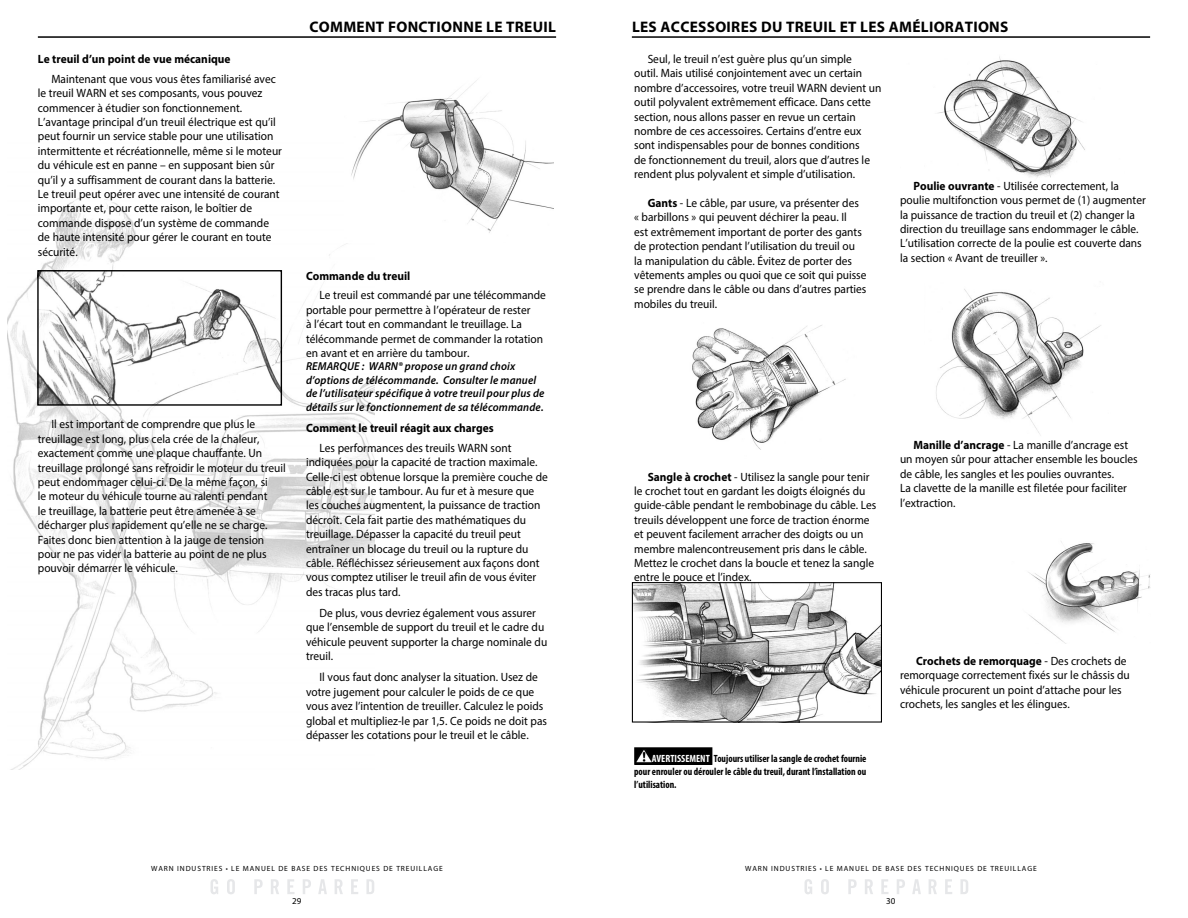
<style>
.page{position:relative;width:1188px;height:918px;background:#fff}
.page>*{position:absolute;margin:0;border:0;box-sizing:border-box;transform-origin:0 0}
.t1{font:700 15.3px "Myriad Pro";letter-spacing:.02em;color:#000}
.t2{font:12px/14.4px "Myriad Pro";color:#000;scale:.95 1}
.t3{font:700 12px "Myriad Pro";color:#000;scale:.95 1}
.t4{font:italic 600 11.55px/13.5px "Myriad Pro";letter-spacing:.015em;color:#000;scale:.95 1}
.t5{font:700 condensed 10.5px/12.6px "Myriad Pro";color:#000;text-align:justify;scale:.95 1}
.t6{font:9px "Myriad Pro";color:#000}
.t7{font:7.5px "Myriad Pro";letter-spacing:.12em;color:#000}
.s1{font-weight:700}
.s2{color:#fff}
</style>
<div class="page">
<svg style="left:211px;top:879px;width:7px;height:15px"></svg>
<svg style="left:227px;top:879px;width:8px;height:15px"></svg>
<svg style="left:254px;top:879px;width:9px;height:15px"></svg>
<svg style="left:271px;top:879px;width:8px;height:15px"></svg>
<svg style="left:287px;top:879px;width:8px;height:15px"></svg>
<svg style="left:303px;top:879px;width:8px;height:15px"></svg>
<svg style="left:318px;top:879px;width:9px;height:15px"></svg>
<svg style="left:335px;top:879px;width:8px;height:15px"></svg>
<svg style="left:351px;top:879px;width:7px;height:15px"></svg>
<svg style="left:366px;top:879px;width:8px;height:15px"></svg>
<img style="left:8px;top:197px;width:367px;height:573px">
<img style="left:39px;top:272px;width:241px;height:132px">
<div style="left:37px;top:270px;width:245px;height:136px;border:1px solid #000"></div>
<img style="left:344px;top:80px;width:209px;height:163px">
<hr style="left:38px;top:36px;width:518px;height:2px;background:#000">
<svg style="left:805px;top:879px;width:7px;height:15px"></svg>
<svg style="left:821px;top:879px;width:8px;height:15px"></svg>
<svg style="left:848px;top:879px;width:9px;height:15px"></svg>
<svg style="left:865px;top:879px;width:8px;height:15px"></svg>
<svg style="left:881px;top:879px;width:8px;height:15px"></svg>
<svg style="left:897px;top:879px;width:8px;height:15px"></svg>
<svg style="left:912px;top:879px;width:9px;height:15px"></svg>
<svg style="left:929px;top:879px;width:8px;height:15px"></svg>
<svg style="left:945px;top:879px;width:7px;height:15px"></svg>
<svg style="left:960px;top:879px;width:8px;height:15px"></svg>
<img style="left:936px;top:289px;width:165px;height:145px">
<div style="left:635px;top:748px;width:77px;height:16px;background:#000"></div>
<img style="left:637px;top:750px;width:15px;height:12px">
<div style="left:634px;top:747px;width:78px;height:18px;border:2px solid #000"></div>
<img style="left:1028px;top:541px;width:122px;height:102px">
<img style="left:634px;top:584px;width:246px;height:137px">
<div style="left:632px;top:582px;width:250px;height:141px;border:1px solid #000"></div>
<img style="left:938px;top:56px;width:147px;height:122px">
<img style="left:692px;top:325px;width:154px;height:125px">
<hr style="left:632px;top:36px;width:518px;height:2px;background:#000">
<p class="t3" style="left:38px;top:54px;width:204px">Le treuil d’un point de vue mécanique</p>
<p class="t2" style="left:38px;top:72px;width:259px;text-indent:13px">Maintenant que vous vous êtes familiarisé avec le treuil WARN et ses composants, vous pouvez commencer à étudier son fonctionnement.<br>L’avantage principal d’un treuil électrique est qu’il peut fournir un service stable pour une utilisation intermittente et récréationnelle, même si le moteur du véhicule est en panne – en supposant bien sûr qu’il y a suffisamment de courant dans la batterie.<br>Le treuil peut opérer avec une intensité de courant importante et, pour cette raison, le boîtier de commande dispose d’un système de commande de haute intensité pour gérer le courant en toute sécurité.</p>
<p class="t2" style="left:38px;top:418px;width:262px;text-indent:13px">Il est important de comprendre que plus le treuillage est long, plus cela crée de la chaleur, exactement comme une plaque chauffante. Un treuillage prolongé sans refroidir le moteur du treuil peut endommager celui-ci. De la même façon, si<br>le moteur du véhicule tourne au ralenti pendant<br>le treuillage, la batterie peut être amenée à se décharger plus rapidement qu’elle ne se charge.<br>Faites donc bien attention à la jauge de tension pour ne pas vider la batterie au point de ne plus pouvoir démarrer le véhicule.</p>
<p class="t1" style="left:309px;top:21px;width:248px">COMMENT FONCTIONNE LE TREUIL</p>
<p class="t3" style="left:306px;top:271px;width:111px">Commande du treuil</p>
<p class="t2" style="left:306px;top:289px;width:254px;text-indent:13px">Le treuil est commandé par une télécommande portable pour permettre à l’opérateur de rester<br>à l’écart tout en commandant le treuillage. La télécommande permet de commander la rotation en avant et en arrière du tambour.</p>
<p class="t4" style="left:306px;top:360px;width:253px">REMARQUE : WARN® propose un grand choix d’options de télécommande. Consulter le manuel de l’utilisateur spécifique à votre treuil pour plus de détails sur le fonctionnement de sa télécommande.</p>
<p class="t3" style="left:306px;top:423px;width:199px">Comment le treuil réagit aux charges</p>
<p class="t2" style="left:306px;top:441px;width:256px;text-indent:13px">Les performances des treuils WARN sont indiquées pour la capacité de traction maximale.<br>Celle-ci est obtenue lorsque la première couche de câble est sur le tambour. Au fur et à mesure que les couches augmentent, la puissance de traction décroît. Cela fait partie des mathématiques du treuillage. Dépasser la capacité du treuil peut entraîner un blocage du treuil ou la rupture du câble. Réfléchissez sérieusement aux façons dont vous comptez utiliser le treuil afin de vous éviter des tracas plus tard.</p>
<p class="t2" style="left:306px;top:607px;width:255px;text-indent:13px">De plus, vous devriez également vous assurer que l’ensemble de support du treuil et le cadre du véhicule peuvent supporter la charge nominale du treuil.</p>
<p class="t2" style="left:306px;top:671px;width:255px;text-indent:13px">Il vous faut donc analyser la situation. Usez de votre jugement pour calculer le poids de ce que vous avez l’intention de treuiller. Calculez le poids global et multipliez-le par 1,5. Ce poids ne doit pas dépasser les cotations pour le treuil et le câble.</p>
<p class="t7" style="left:151px;top:865px;width:293px">WARN INDUSTRIES • LE MANUEL DE BASE DES TECHNIQUES DE TREUILLAGE</p>
<p class="t6" style="left:292px;top:897px;width:11px">29</p>
<p class="t1" style="left:632px;top:21px;width:378px">LES ACCESSOIRES DU TREUIL ET LES AMÉLIORATIONS</p>
<p class="t2" style="left:634px;top:53px;width:262px;text-indent:13px">Seul, le treuil n’est guère plus qu’un simple<br>outil. Mais utilisé conjointement avec un certain nombre d’accessoires, votre treuil WARN devient un outil polyvalent extrêmement efficace. Dans cette section, nous allons passer en revue un certain nombre de ces accessoires. Certains d’entre eux sont indispensables pour de bonnes conditions<br>de fonctionnement du treuil, alors que d’autres le rendent plus polyvalent et simple d’utilisation.</p>
<p class="t2" style="left:634px;top:197px;width:246px;text-indent:13px"><span class="s1">Gants</span> - Le câble, par usure, va présenter des « barbillons » qui peuvent déchirer la peau. Il<br>est extrêmement important de porter des gants de protection pendant l’utilisation du treuil ou<br>la manipulation du câble. Évitez de porter des vêtements amples ou quoi que ce soit qui puisse se prendre dans le câble ou dans d’autres parties mobiles du treuil.</p>
<p class="t2" style="left:900px;top:179px;width:260px;text-indent:13px"><span class="s1">Poulie ouvrante</span> - Utilisée correctement, la poulie multifonction vous permet de (1) augmenter la puissance de traction du treuil et (2) changer la direction du treuillage sans endommager le câble.<br>L’utilisation correcte de la poulie est couverte dans la section « Avant de treuiller ».</p>
<p class="t2" style="left:634px;top:470px;width:257px;text-indent:13px"><span class="s1">Sangle à crochet</span> - Utilisez la sangle pour tenir le crochet tout en gardant les doigts éloignés du guide-câble pendant le rembobinage du câble. Les treuils développent une force de traction énorme et peuvent facilement arracher des doigts ou un membre malencontreusement pris dans le câble.<br>Mettez le crochet dans la boucle et tenez la sangle entre le pouce et l’index.</p>
<p class="t2" style="left:900px;top:438px;width:252px;text-indent:13px"><span class="s1">Manille d’ancrage</span> - La manille d’ancrage est un moyen sûr pour attacher ensemble les boucles de câble, les sangles et les poulies ouvrantes.<br>La clavette de la manille est filetée pour faciliter l’extraction.</p>
<p class="t5" style="left:634px;top:753px;width:246px;text-indent:18px"><span class="s2">AVERTISSEMENT</span> Toujours utiliser la sangle de crochet fournie pour enrouler ou dérouler le câble du treuil, durant l’installation ou l’utilisation.</p>
<p class="t2" style="left:900px;top:654px;width:243px;text-indent:16px"><span class="s1">Crochets de remorquage</span> - Des crochets de remorquage correctement fixés sur le châssis du véhicule procurent un point d’attache pour les crochets, les sangles et les élingues.</p>
<p class="t7" style="left:745px;top:865px;width:293px">WARN INDUSTRIES • LE MANUEL DE BASE DES TECHNIQUES DE TREUILLAGE</p>
<p class="t6" style="left:886px;top:897px;width:11px">30</p>
</div>
